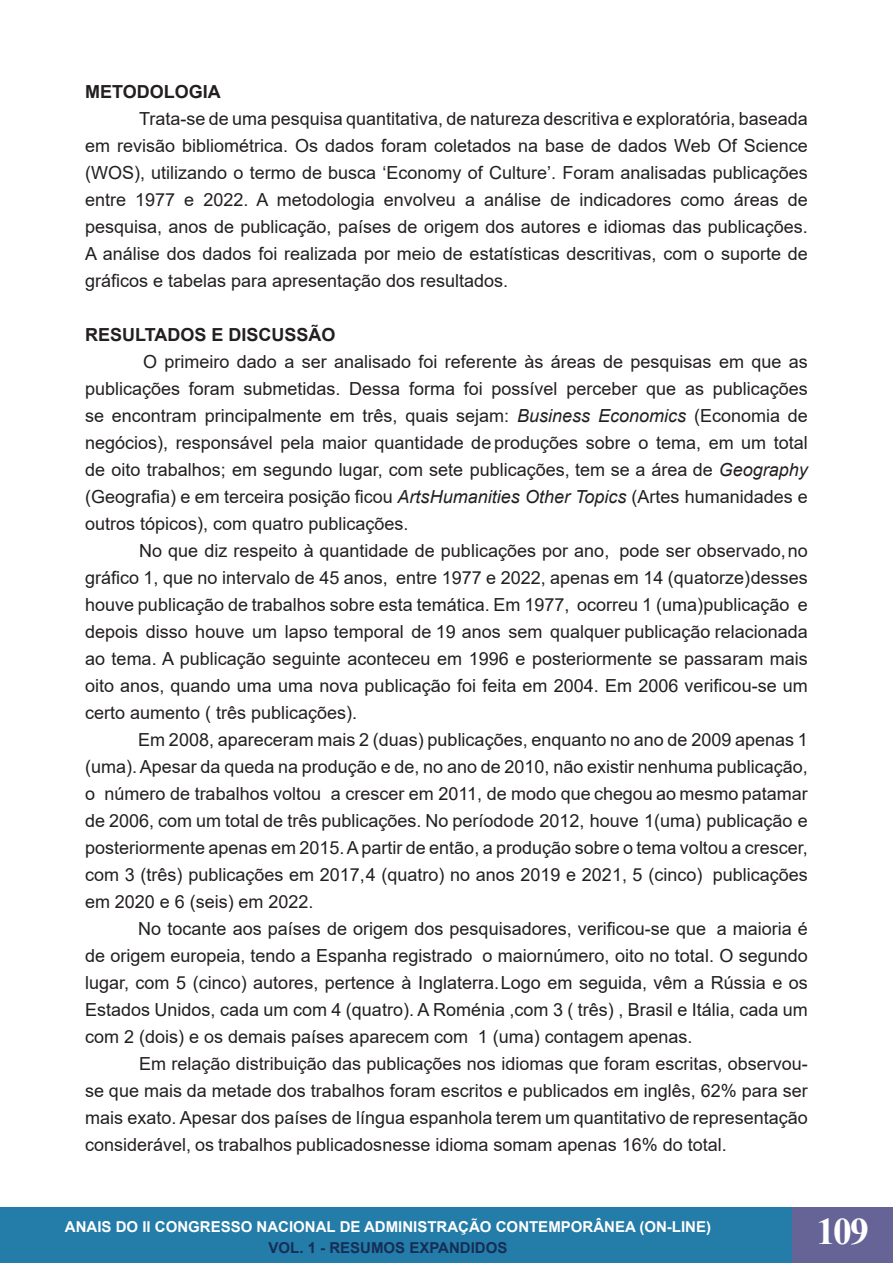
<style>
.page{position:relative;width:893px;height:1263px;background:#fff}
.page>*{position:absolute;margin:0;border:0;box-sizing:border-box;transform-origin:0 0}
.t1{font:700 37.5px "Times New Roman";color:#fff}
.Corpo_de_texto{font:18px/27px "Arial";color:#231f20;text-align:justify}
.Título_2_ABNT_-_Título_2{font:700 18px "Arial";color:#231f20}
.t2{font:700 15px "Arial";color:#fff}
.t3{font:700 15px "Arial";color:#162e55}
.s1{font-style:italic}
</style>
<div class="page">
<div style="left:0;top:1208px;width:893px;height:55px;background:#247ca8"></div>
<hr style="left:0;top:1208px;width:1px;height:55px;background:#666397">
<div style="left:792px;top:1208px;width:101px;height:55px;background:#666397"></div>
<p class="Título_2_ABNT_-_Título_2" style="left:85px;top:79px;width:137px">METODOLOGIA</p>
<p class="Corpo_de_texto" style="left:85px;top:105px;width:724px;text-indent:54px">Trata-se de uma pesquisa quantitativa, de natureza descritiva e exploratória, baseada em revisão bibliométrica. Os dados foram coletados na base de dados Web Of Science (WOS), utilizando o termo de busca ‘Economy of Culture’. Foram analisadas publicações entre 1977 e 2022. A metodologia envolveu a análise de indicadores como áreas de pesquisa, anos de publicação, países de origem dos autores e idiomas das publicações.<br>A análise dos dados foi realizada por meio de estatísticas descritivas, com o suporte de gráficos e tabelas para apresentação dos resultados.</p>
<p class="Título_2_ABNT_-_Título_2" style="left:85px;top:322px;width:252px">RESULTADOS E DISCUSSÃO</p>
<p class="Corpo_de_texto" style="left:85px;top:348px;width:724px;text-indent:58px">O primeiro dado a ser analisado foi referente às áreas de pesquisas em que as publicações foram submetidas. Dessa forma foi possível perceber que as publicações se encontram principalmente em três, quais sejam: <span class="s1">Business Economics</span> (Economia de negócios), responsável pela maior quantidade de produções sobre o tema, em um total de oito trabalhos; em segundo lugar, com sete publicações, tem se a área de <span class="s1">Geography </span>(Geografia) e em terceira posição ficou <span class="s1">Arts Humanities Other Topics</span> (Artes humanidades e outros tópicos), com quatro publicações.</p>
<p class="Corpo_de_texto" style="left:85px;top:537px;width:724px;text-indent:54px">No que diz respeito à quantidade de publicações por ano, pode ser observado, no gráfico 1, que no intervalo de 45 anos, entre 1977 e 2022, apenas em 14 (quatorze) desses houve publicação de trabalhos sobre esta temática. Em 1977, ocorreu 1 (uma) publicação e depois disso houve um lapso temporal de 19 anos sem qualquer publicação relacionada ao tema. A publicação seguinte aconteceu em 1996 e posteriormente se passaram mais oito anos, quando uma uma nova publicação foi feita em 2004. Em 2006 verificou-se um certo aumento ( três publicações).</p>
<p class="Corpo_de_texto" style="left:85px;top:726px;width:724px;text-indent:53px">Em 2008, apareceram mais 2 (duas) publicações, enquanto no ano de 2009 apenas 1 (uma). Apesar da queda na produção e de, no ano de 2010, não existir nenhuma publicação, o número de trabalhos voltou a crescer em 2011, de modo que chegou ao mesmo patamar de 2006, com um total de três publicações. No período de 2012, houve 1(uma) publicação e posteriormente apenas em 2015. A partir de então, a produção sobre o tema voltou a crescer, com 3 (três) publicações em 2017, 4 (quatro) no anos 2019 e 2021, 5 (cinco) publicações em 2020 e 6 (seis) em 2022.</p>
<p class="Corpo_de_texto" style="left:85px;top:915px;width:724px;text-indent:53px">No tocante aos países de origem dos pesquisadores, verificou-se que a maioria é de origem europeia, tendo a Espanha registrado o maior número, oito no total. O segundo lugar, com 5 (cinco) autores, pertence à Inglaterra. Logo em seguida, vêm a Rússia e os Estados Unidos, cada um com 4 (quatro). A Roménia ,com 3 ( três) , Brasil e Itália, cada um com 2 (dois) e os demais países aparecem com 1 (uma) contagem apenas.</p>
<p class="Corpo_de_texto" style="left:85px;top:1050px;width:724px;text-indent:54px">Em relação distribuição das publicações nos idiomas que foram escritas, observou&shy;se que mais da metade dos trabalhos foram escritos e publicados em inglês, 62% para ser mais exato. Apesar dos países de língua espanhola terem um quantitativo de representação considerável, os trabalhos publicados nesse idioma somam apenas 16% do total.</p>
<p class="t2" style="left:65px;top:1216px;width:648px">ANAIS DO II CONGRESSO NACIONAL DE ADMINISTRAÇÃO CONTEMPORÂNEA (ON-LINE)</p>
<p class="t3" style="left:269px;top:1237px;width:240px">VOL. 1 - RESUMOS EXPANDIDOS</p>
<h1 class="t1" style="left:816px;top:1204px;width:54px">109</h1>
</div>
